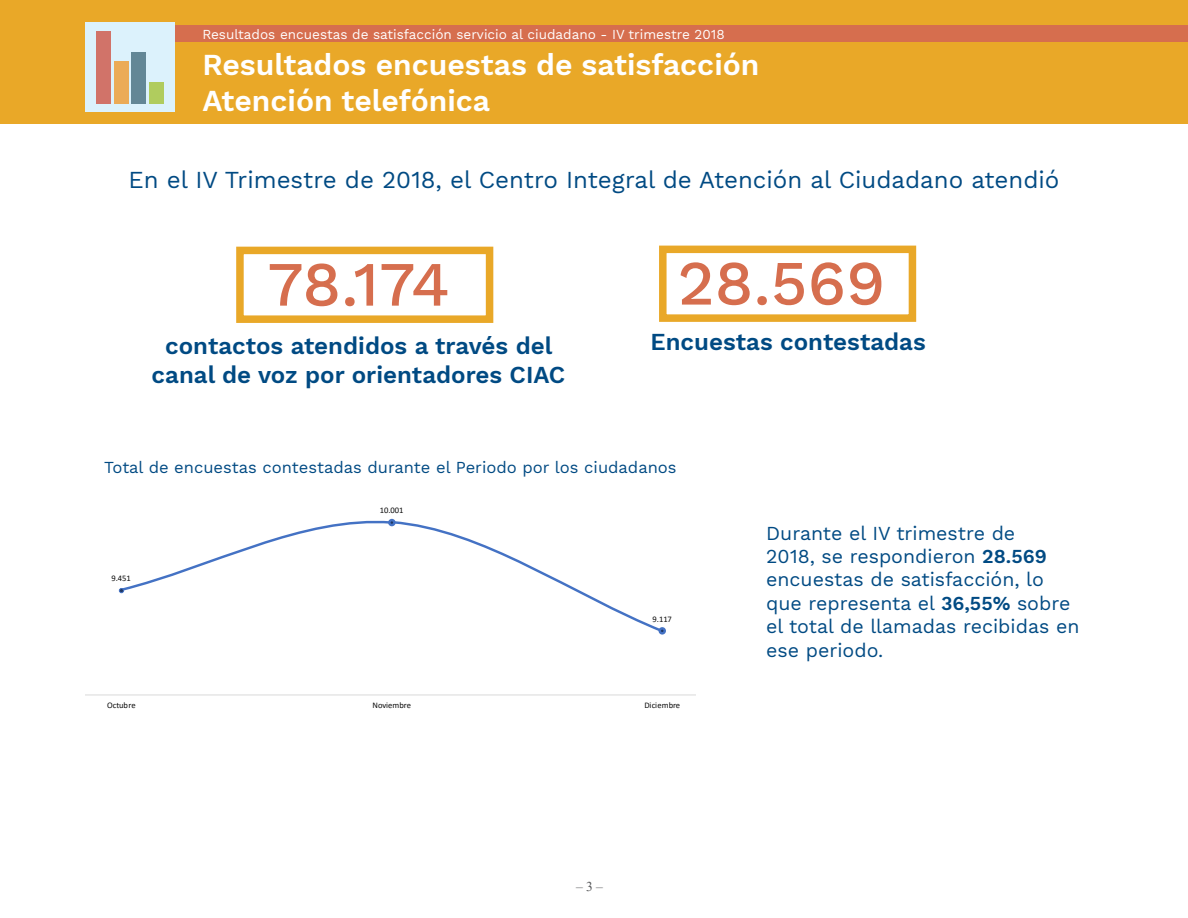
<style>
.page{position:relative;width:1188px;height:918px;background:#fff}
.page>*{position:absolute;margin:0;border:0;box-sizing:border-box;transform-origin:0 0}
.Texto_general{font:500 63px "Work Sans";color:#d66e4e}
.t1{font:600 30px "Work Sans";color:#fff}
.t2{font:600 24px "Work Sans";color:#004a83}
.t3{font:24px "Work Sans";color:#004a83}
.t4{font:19.5px/23.4px "Work Sans";color:#004a83}
.t5{font:16.5px "Work Sans";color:#004a83}
.t6{font:13.5px "Work Sans";color:#fff}
.t7{font:13.5px "Times New Roman";color:#57585a}
.t8{font:8.55px "Calibri";letter-spacing:-.005em;color:#0d0d0d}
.s1{font-weight:600}
</style>
<div class="page">
<div style="left:0;top:0;width:1188px;height:123px;background:#e9a828"></div>
<div style="left:93px;top:25px;width:1095px;height:16px;background:#d66e4e"></div>
<div style="left:85px;top:22px;width:90px;height:89px;background:#dcf2fc"></div>
<div style="left:96px;top:32px;width:15px;height:72px;background:#d17369"></div>
<div style="left:114px;top:61px;width:15px;height:43px;background:#ebab57"></div>
<div style="left:131px;top:52px;width:15px;height:52px;background:#638796"></div>
<div style="left:149px;top:83px;width:15px;height:21px;background:#b0cc5e"></div>
<div style="left:236px;top:247px;width:257px;height:76px;border:8px solid #e9a828"></div>
<div style="left:659px;top:246px;width:257px;height:76px;border:8px solid #e9a828"></div>
<hr style="left:85px;top:695px;width:611px;height:1px;background:#d9d9d9">
<svg style="left:118px;top:518px;width:548px;height:116px"></svg>
<div style="left:659px;top:627px;width:7px;height:8px;border:2px solid #4472c4;border-radius:50%"></div>
<p class="t6" style="left:202px;top:27px;width:524px">Resultados encuestas de satisfacción servicio al ciudadano - IV trimestre 2018</p>
<p class="t1" style="left:202px;top:47px;width:559px">Resultados encuestas de satisfacción</p>
<p class="t1" style="left:202px;top:83px;width:289px">Atención telefónica</p>
<p class="t3" style="left:128px;top:166px;width:933px">En el IV Trimestre de 2018, el Centro Integral de Atención al Ciudadano atendió</p>
<p class="Texto_general" style="left:267px;top:247px;width:184px">78.174</p>
<p class="Texto_general" style="left:678px;top:246px;width:209px">28.569</p>
<p class="t2" style="left:165px;top:332px;width:389px">contactos atendidos a través del</p>
<p class="t2" style="left:651px;top:328px;width:277px">Encuestas contestadas</p>
<p class="t2" style="left:152px;top:360px;width:415px">canal de voz por orientadores CIAC</p>
<p class="t5" style="left:104px;top:458px;width:574px">Total de encuestas contestadas durante el Periodo por los ciudadanos</p>
<p class="t8" style="left:112px;top:572px;width:21px">9.451</p>
<p class="t8" style="left:380px;top:505px;width:25px">10.001</p>
<p class="t8" style="left:653px;top:613px;width:21px">9.117</p>
<p class="t8" style="left:107px;top:699px;width:30px">Octubre</p>
<p class="t8" style="left:373px;top:699px;width:40px">Noviembre</p>
<p class="t8" style="left:645px;top:699px;width:37px">Diciembre</p>
<p class="t7" style="left:576px;top:877px;width:28px">– 3 –</p>
<p class="t4" style="left:766px;top:522px;width:315px">Durante el IV trimestre de<br>2018, se respondieron <span class="s1">28.569 </span>encuestas de satisfacción, lo que representa el <span class="s1">36,55%</span> sobre el total de llamadas recibidas en ese periodo.</p>
</div>
